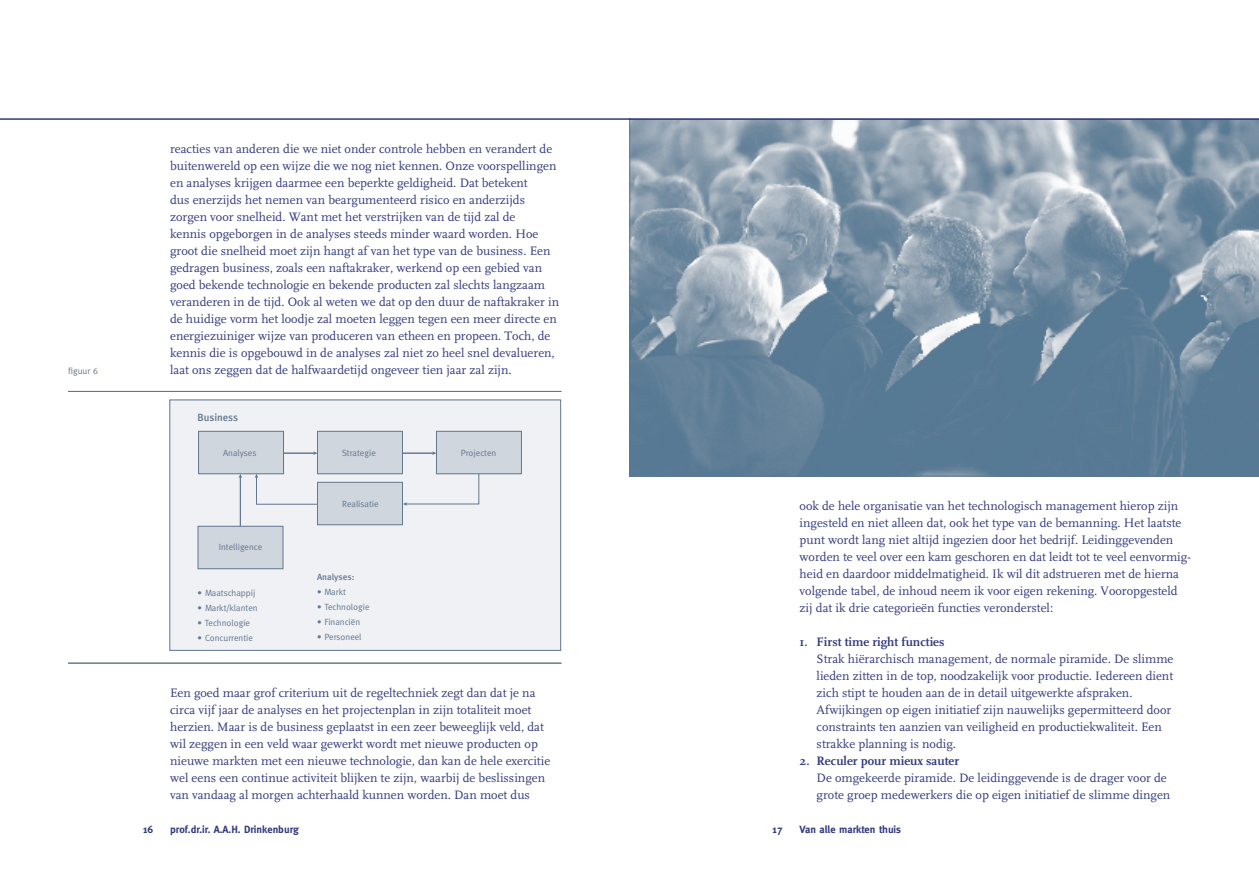
<style>
.page{position:relative;width:1259px;height:893px;background:#fff}
.page>*{position:absolute;margin:0;border:0;box-sizing:border-box;transform-origin:0 0}
.t1{font:12.75px/17px "FF Scala";color:#323a7c}
.t2{font:700 12.75px "FF Scala";color:#323a7c}
.t3{font:700 10.5px "Meta";color:#323a7c}
.t4{font:500 10.5px "Meta";letter-spacing:-.005em;color:#63778f}
.t5{font:9px "Meta";color:#63778f}
.t6{font:500 9px "Meta";color:#63778f}
</style>
<div class="page">
<svg style="left:629px;top:120px;width:630px;height:356px;background:#7891a5"></svg>
<div style="left:170px;top:400px;width:390px;height:250px;background:#eff1f4"></div>
<div style="left:317px;top:431px;width:85px;height:43px;background:#d0d6dd"></div>
<div style="left:317px;top:431px;width:86px;height:43px;border:1px solid #63778f"></div>
<div style="left:317px;top:482px;width:85px;height:43px;background:#d0d6dd"></div>
<div style="left:317px;top:482px;width:86px;height:43px;border:1px solid #63778f"></div>
<div style="left:436px;top:431px;width:85px;height:43px;background:#d0d6dd"></div>
<div style="left:436px;top:431px;width:86px;height:43px;border:1px solid #63778f"></div>
<div style="left:198px;top:431px;width:85px;height:43px;background:#d0d6dd"></div>
<div style="left:198px;top:431px;width:86px;height:43px;border:1px solid #63778f"></div>
<hr style="left:403px;top:453px;width:30px;height:1px;background:#63778f">
<svg style="left:432px;top:451px;width:5px;height:4px"></svg>
<hr style="left:284px;top:453px;width:30px;height:1px;background:#63778f">
<svg style="left:313px;top:451px;width:5px;height:4px"></svg>
<svg style="left:403px;top:473px;width:76px;height:33px"></svg>
<svg style="left:255px;top:474px;width:63px;height:31px"></svg>
<hr style="left:240px;top:477px;width:1px;height:56px;background:#63778f">
<svg style="left:238px;top:474px;width:4px;height:4px"></svg>
<div style="left:198px;top:526px;width:85px;height:43px;background:#d0d6dd"></div>
<div style="left:198px;top:526px;width:85px;height:43px;border:1px solid #63778f"></div>
<div style="left:170px;top:400px;width:391px;height:251px;border:1px solid #63778f"></div>
<hr style="left:68px;top:391px;width:493px;height:1px;background:#63778f">
<hr style="left:68px;top:663px;width:493px;height:1px;background:#63778f">
<hr style="left:0;top:118px;width:629px;height:2px;background:#323a7c">
<hr style="left:629px;top:118px;width:630px;height:2px;background:#323a7c">
<p class="t5" style="left:68px;top:366px;width:32px">figuur 6</p>
<p class="t1" style="left:170px;top:141px;width:390px">reacties van anderen die we niet onder controle hebben en verandert de buitenwereld op een wijze die we nog niet kennen. Onze voorspellingen en analyses krijgen daarmee een beperkte geldigheid. Dat betekent<br>dus enerzijds het nemen van beargumenteerd risico en anderzijds zorgen voor snelheid. Want met het verstrijken van de tijd zal de<br>kennis opgeborgen in de analyses steeds minder waard worden. Hoe groot die snelheid moet zijn hangt af van het type van de business. Een gedragen business, zoals een naftakraker, werkend op een gebied van goed bekende technologie en bekende producten zal slechts langzaam veranderen in de tijd. Ook al weten we dat op den duur de naftakraker in de huidige vorm het loodje zal moeten leggen tegen een meer directe en energiezuiniger wijze van produceren van etheen en propeen. Toch, de kennis die is opgebouwd in de analyses zal niet zo heel snel devalueren, laat ons zeggen dat de halfwaardetijd ongeveer tien jaar zal zijn.</p>
<p class="t4" style="left:198px;top:411px;width:42px">Business</p>
<p class="t5" style="left:223px;top:447px;width:35px">Analyses</p>
<p class="t5" style="left:342px;top:447px;width:35px">Strategie</p>
<p class="t5" style="left:219px;top:542px;width:45px">Intelligence</p>
<p class="t5" style="left:198px;top:587px;width:59px">• Maatschappij</p>
<p class="t5" style="left:198px;top:602px;width:62px">• Markt/klanten</p>
<p class="t5" style="left:198px;top:617px;width:54px">• Technologie</p>
<p class="t5" style="left:198px;top:632px;width:57px">• Concurrentie</p>
<p class="t5" style="left:342px;top:498px;width:38px">Realisatie</p>
<p class="t6" style="left:317px;top:572px;width:39px">Analyses:</p>
<p class="t5" style="left:317px;top:587px;width:31px">• Markt</p>
<p class="t5" style="left:317px;top:602px;width:54px">• Technologie</p>
<p class="t5" style="left:317px;top:617px;width:45px">• Financiën</p>
<p class="t5" style="left:317px;top:632px;width:46px">• Personeel</p>
<p class="t5" style="left:461px;top:447px;width:37px">Projecten</p>
<p class="t1" style="left:170px;top:685px;width:382px">Een goed maar grof criterium uit de regeltechniek zegt dan dat je na circa vijf jaar de analyses en het projectenplan in zijn totaliteit moet herzien. Maar is de business geplaatst in een zeer beweeglijk veld, dat wil zeggen in een veld waar gewerkt wordt met nieuwe producten op nieuwe markten met een nieuwe technologie, dan kan de hele exercitie wel eens een continue activiteit blijken te zijn, waarbij de beslissingen van vandaag al morgen achterhaald kunnen worden. Dan moet dus</p>
<p class="t1" style="left:799px;top:498px;width:393px">ook de hele organisatie van het technologisch management hierop zijn ingesteld en niet alleen dat, ook het type van de bemanning. Het laatste punt wordt lang niet altijd ingezien door het bedrijf. Leidinggevenden worden te veel over een kam geschoren en dat leidt tot te veel eenvormig&shy;heid en daardoor middelmatigheid. Ik wil dit adstrueren met de hierna volgende tabel, de inhoud neem ik voor eigen rekening. Vooropgesteld zij dat ik drie categorieën functies veronderstel:</p>
<p class="t2" style="left:799px;top:635px;width:146px">1. First time right functies</p>
<p class="t1" style="left:816px;top:651px;width:358px">Strak hiërarchisch management, de normale piramide. De slimme lieden zitten in de top, noodzakelijk voor productie. Iedereen dient zich stipt te houden aan de in detail uitgewerkte afspraken.<br>Afwijkingen op eigen initiatief zijn nauwelijks gepermitteerd door constraints ten aanzien van veiligheid en productiekwaliteit. Een strakke planning is nodig.</p>
<p class="t2" style="left:799px;top:754px;width:161px">2. Reculer pour mieux sauter</p>
<p class="t1" style="left:816px;top:770px;width:355px">De omgekeerde piramide. De leidinggevende is de drager voor de grote groep medewerkers die op eigen initiatief de slimme dingen</p>
<p class="t3" style="left:143px;top:824px;width:12px">16</p>
<p class="t3" style="left:170px;top:824px;width:130px">prof.dr.ir. A.A.H. Drinkenburg</p>
<p class="t3" style="left:772px;top:824px;width:12px">17</p>
<p class="t3" style="left:799px;top:824px;width:103px">Van alle markten thuis</p>
</div>
